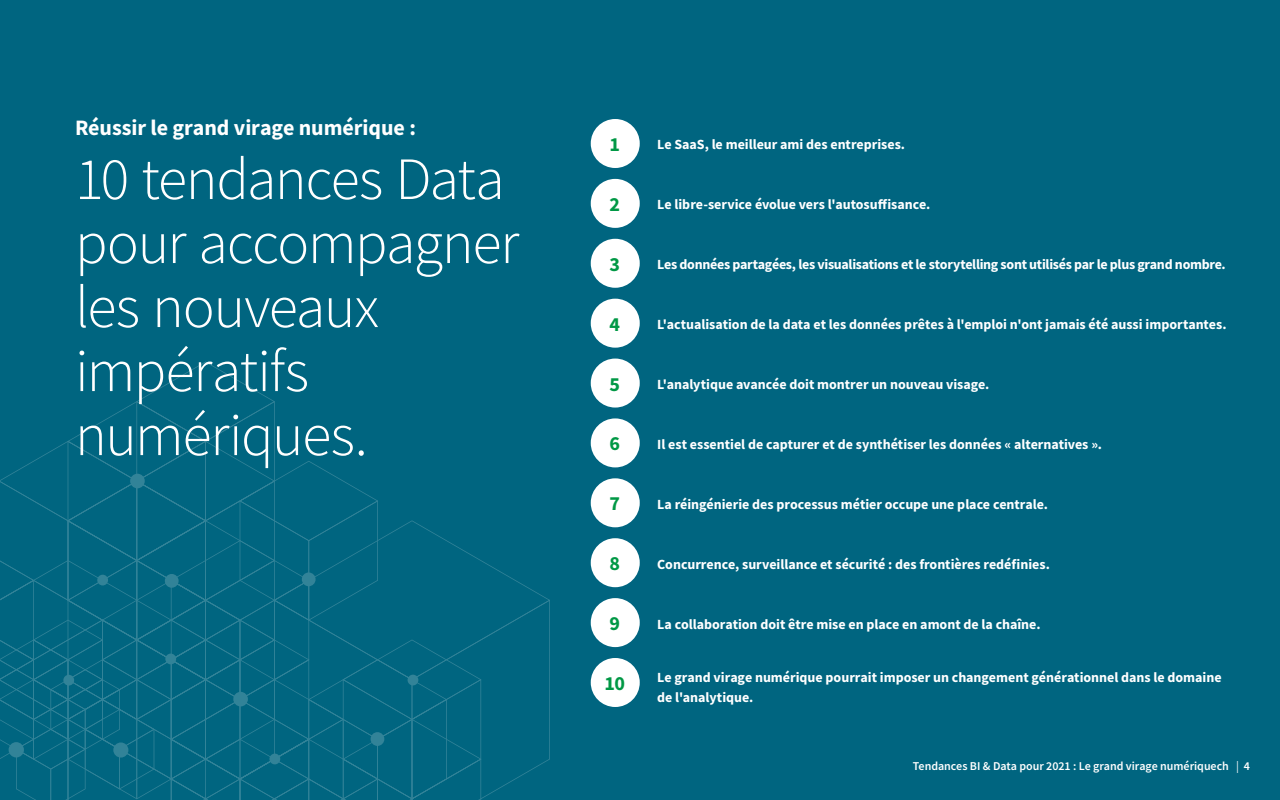
<style>
.page{position:relative;width:1280px;height:800px;background:#006580}
.page>*{position:absolute;margin:0;border:0;box-sizing:border-box;transform-origin:0 0}
.t1{font:300 60px/64px "Source Sans Pro";letter-spacing:-.025em;color:#fff}
.t2{font:700 22px "Source Sans Pro";letter-spacing:-.005em;color:#fff}
.t3{font:700 20px "Source Sans Pro";color:#009845}
.t4{font:700 14px/20px "Source Sans Pro";color:#fff}
.t5{font:700 14px "Source Sans Pro";letter-spacing:-.02em;color:#fff}
.t6{font:600 12px "Source Sans Pro";letter-spacing:-.005em;color:#fff}
.s1{font-weight:400}
</style>
<div class="page">
<div style="left:591px;top:119px;width:49px;height:49px;background:#fff;border-radius:50%"></div>
<div style="left:591px;top:179px;width:49px;height:49px;background:#fff;border-radius:50%"></div>
<div style="left:591px;top:239px;width:49px;height:49px;background:#fff;border-radius:50%"></div>
<div style="left:591px;top:299px;width:49px;height:49px;background:#fff;border-radius:50%"></div>
<div style="left:591px;top:359px;width:49px;height:49px;background:#fff;border-radius:50%"></div>
<div style="left:591px;top:418px;width:49px;height:49px;background:#fff;border-radius:50%"></div>
<div style="left:591px;top:478px;width:49px;height:49px;background:#fff;border-radius:50%"></div>
<div style="left:591px;top:538px;width:49px;height:49px;background:#fff;border-radius:50%"></div>
<div style="left:591px;top:598px;width:49px;height:49px;background:#fff;border-radius:50%"></div>
<div style="left:591px;top:658px;width:49px;height:49px;background:#fff;border-radius:50%"></div>
<svg style="left:0;top:361px;width:550px;height:439px"></svg>
<div style="left:63px;top:675px;width:11px;height:11px;background:#328398;border-radius:50%"></div>
<div style="left:97px;top:575px;width:11px;height:10px;background:#328398;border-radius:50%"></div>
<div style="left:269px;top:754px;width:11px;height:10px;background:#328398;border-radius:50%"></div>
<div style="left:408px;top:675px;width:10px;height:10px;background:#328398;border-radius:50%"></div>
<div style="left:165px;top:654px;width:11px;height:10px;background:#328398;border-radius:50%"></div>
<div style="left:113px;top:742px;width:15px;height:16px;background:#328398;border-radius:50%"></div>
<div style="left:165px;top:574px;width:14px;height:14px;background:#328398;border-radius:50%"></div>
<div style="left:302px;top:572px;width:14px;height:14px;background:#328398;border-radius:50%"></div>
<div style="left:371px;top:732px;width:13px;height:14px;background:#328398;border-radius:50%"></div>
<div style="left:9px;top:742px;width:15px;height:15px;background:#328398;border-radius:50%"></div>
<div style="left:233px;top:692px;width:15px;height:14px;background:#328398;border-radius:50%"></div>
<div style="left:130px;top:474px;width:15px;height:14px;background:#328398;border-radius:50%"></div>
<h2 class="t2" style="left:75px;top:113px;width:343px">Réussir le grand virage numérique :</h2>
<h1 class="t1" style="left:75px;top:147px;width:446px">10 tendances Data pour accompagner les nouveaux impératifs numériques.</h1>
<h3 class="t3" style="left:609px;top:131px;width:12px">1</h3>
<p class="t4" style="left:657px;top:134px;width:249px">Le SaaS, le meilleur ami des entreprises.</p>
<h3 class="t3" style="left:609px;top:191px;width:12px">2</h3>
<p class="t4" style="left:657px;top:194px;width:275px">Le libre-service évolue vers l'autosuffisance.</p>
<h3 class="t3" style="left:609px;top:251px;width:12px">3</h3>
<p class="t5" style="left:657px;top:255px;width:570px">Les données partagées, les visualisations et le storytelling sont utilisés par le plus grand nombre.</p>
<h3 class="t3" style="left:609px;top:310px;width:12px">4</h3>
<p class="t4" style="left:657px;top:314px;width:571px">L'actualisation de la data et les données prêtes à l'emploi n'ont jamais été aussi importantes.</p>
<h3 class="t3" style="left:609px;top:370px;width:12px">5</h3>
<p class="t4" style="left:657px;top:374px;width:334px">L'analytique avancée doit montrer un nouveau visage.</p>
<h3 class="t3" style="left:609px;top:430px;width:12px">6</h3>
<p class="t4" style="left:657px;top:434px;width:446px">Il est essentiel de capturer et de synthétiser les données « alternatives ».</p>
<h3 class="t3" style="left:609px;top:490px;width:12px">7</h3>
<p class="t4" style="left:657px;top:494px;width:392px">La réingénierie des processus métier occupe une place centrale.</p>
<h3 class="t3" style="left:609px;top:550px;width:12px">8</h3>
<p class="t4" style="left:657px;top:554px;width:394px">Concurrence, surveillance et sécurité : des frontières redéfinies.</p>
<h3 class="t3" style="left:609px;top:610px;width:12px">9</h3>
<h3 class="t3" style="left:604px;top:670px;width:22px">10</h3>
<p class="t4" style="left:657px;top:614px;width:385px">La collaboration doit être mise en place en amont de la chaîne.</p>
<p class="t4" style="left:657px;top:667px;width:566px">Le grand virage numérique pourrait imposer un changement générationnel dans le domaine de l'analytique.</p>
<p class="t6" style="left:913px;top:758px;width:339px">Tendances BI &amp; Data pour 2021 : Le grand virage numériquech <span class="s1">|</span> 4</p>
</div>
